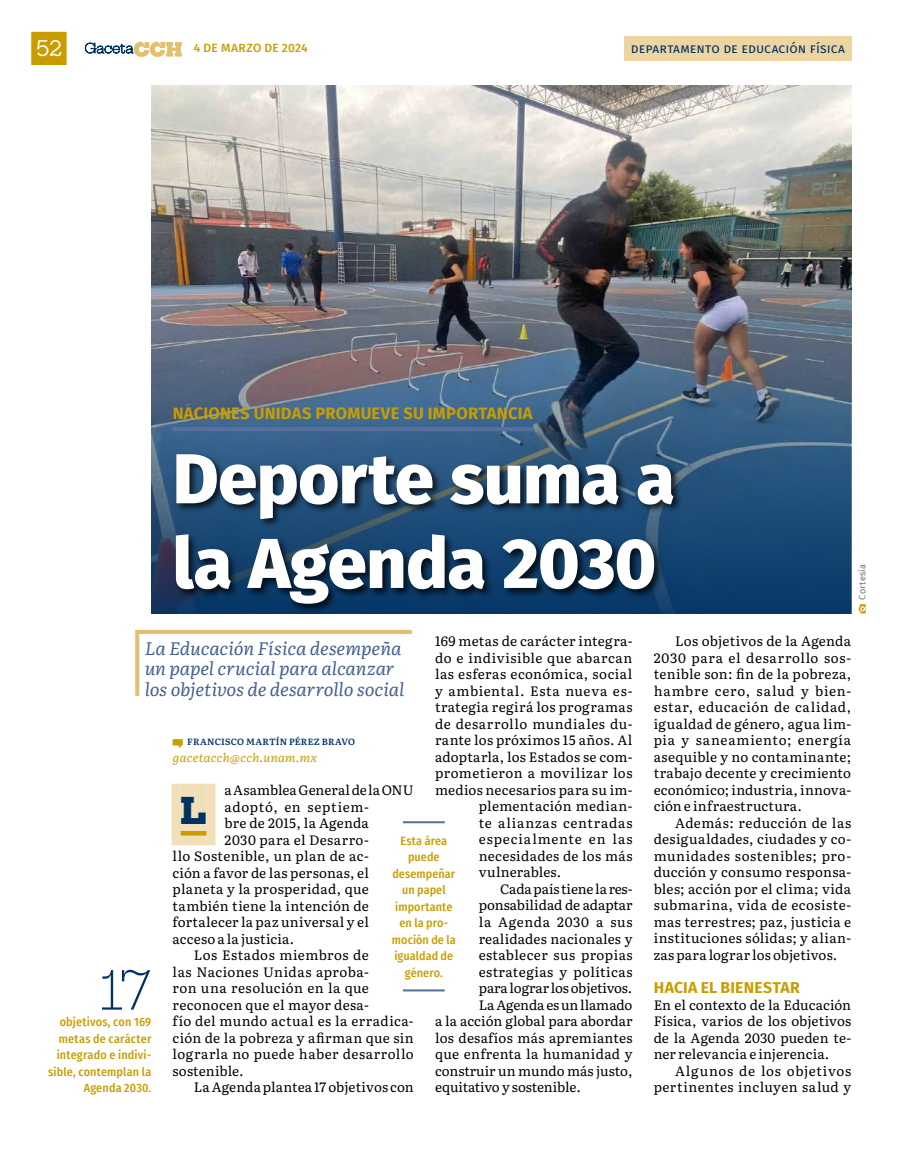
<style>
.page{position:relative;width:915px;height:1170px;background:#fff}
.page>*{position:absolute;margin:0;border:0;box-sizing:border-box;transform-origin:0 0}
.t1{font:800 70.5px/84.6px "Fira Sans";letter-spacing:-.01em;color:#fff}
.t2{font:300 52.5px "Hepta Slab";color:#003263}
.t3{font:800 35.4px "Hepta Slab";color:#003263}
.t4{font:21px "Hepta Slab";color:#fff}
.t5{font:italic 18px/20.7px "Literata 18 pt";color:#425f8d}
.t6{font:700 16.5px "Fira Sans";letter-spacing:.015em;color:#c99d00}
.t7{font:700 15.75px "Fira Sans";letter-spacing:.015em;color:#c99d00}
.t8{font:13.5px/16.5px "Literata 18 pt";letter-spacing:.02em;color:#000;text-align:justify}
.t9{font:13.5px/16.5px "Literata 18 pt";letter-spacing:.04em;color:#000;text-align:right}
.t10{font:13.5px "Literata 18 pt";letter-spacing:-.005em;color:#000}
.t11{font:13.5px "Literata 18 pt";letter-spacing:.05em;color:#000}
.t12{font:13.5px "Literata 18 pt";color:#000}
.t13{font:13.5px "Literata 18 pt";letter-spacing:.065em;color:#000}
.t14{font:13.5px "Fira Sans";letter-spacing:.005em;color:#003263}
.t15{font:13.5px "Literata 18 pt";letter-spacing:.045em;color:#000}
.t16{font:13.5px "Literata 18 pt";letter-spacing:-.015em;color:#000}
.t17{font:13.5px "Literata 18 pt";letter-spacing:-.01em;color:#000}
.t18{font:500 12px/16.5px "Fira Sans Condensed";letter-spacing:.01em;color:#c99d00;text-align:right}
.t19{font:italic 12px "Literata 18 pt";color:#c99d00}
.t20{font:500 12px "Fira Sans";letter-spacing:.025em;color:#c99d00}
.t21{font:600 9px "Literata 18 pt";letter-spacing:.02em;color:#003263}
.t22{font:9px "Fira Sans";letter-spacing:.025em;color:#706f6f}
</style>
<div class="page">
<svg style="left:858px;top:604px;width:7px;height:9px"></svg>
<img style="left:151px;top:85px;width:700px;height:210px">
<img style="left:151px;top:295px;width:700px;height:318px">
<hr style="left:172px;top:427px;width:360px;height:4px;background:#5a709c">
<svg style="left:135px;top:629px;width:277px;height:67px"></svg>
<hr style="left:403px;top:821px;width:41px;height:2px;background:#5a709c">
<hr style="left:403px;top:989px;width:41px;height:2px;background:#5a709c">
<div style="left:171px;top:783px;width:9px;height:62px;background:#f1dfb8"></div>
<div style="left:180px;top:783px;width:26px;height:62px;background:#f1dfb8"></div>
<div style="left:206px;top:783px;width:9px;height:62px;background:#f1dfb8"></div>
<svg style="left:172px;top:739px;width:11px;height:9px"></svg>
<hr style="left:180px;top:831px;width:26px;height:4px;background:#c99d00">
<div style="left:174px;top:452px;width:508px;height:161px;background:#000;opacity:.75"></div>
<svg style="left:85px;top:41px;width:97px;height:16px"></svg>
<div style="left:31px;top:32px;width:36px;height:33px;background:#c99d00"></div>
<div style="left:624px;top:36px;width:227px;height:24px;background:#ecd5a0"></div>
<h3 class="t4" style="left:36px;top:31px;width:28px">52</h3>
<p class="t20" style="left:194px;top:39px;width:115px">4 DE MARZO DE 2024</p>
<p class="t14" style="left:630px;top:38px;width:215px">departamento de educación física</p>
<p class="t6" style="left:173px;top:399px;width:361px">NACIONES UNIDAS PROMUEVE SU IMPORTANCIA</p>
<h1 class="t1" style="left:172px;top:430px;width:503px">Deporte suma a la Agenda 2030</h1>
<p class="t22" style="left:855px;top:599px;width:37px;rotate:-90deg">Cortesía</p>
<p class="t8" style="left:435px;top:632px;width:199px">169 metas de carácter integra-</p>
<p class="t9" style="left:435px;top:648px;width:199px">do e indivisible que abarcan</p>
<p class="t8" style="left:435px;top:665px;width:199px">las esferas económica, social</p>
<p class="t11" style="left:435px;top:680px;width:199px">y ambiental. Esta nueva es-</p>
<p class="t8" style="left:435px;top:698px;width:199px">trategia regirá los programas</p>
<p class="t15" style="left:435px;top:713px;width:199px">de desarrollo mundiales du-</p>
<p class="t8" style="left:435px;top:731px;width:199px">rante los próximos 15 años. Al</p>
<p class="t8" style="left:435px;top:747px;width:199px">adoptarla, los Estados se com-</p>
<p class="t9" style="left:435px;top:764px;width:199px">prometieron a movilizar los</p>
<p class="t8" style="left:435px;top:780px;width:199px">medios necesarios para su im-</p>
<p class="t8" style="left:478px;top:797px;width:155px">plementación median-</p>
<p class="t13" style="left:478px;top:812px;width:155px">te alianzas centradas</p>
<p class="t13" style="left:478px;top:829px;width:155px">especialmente en las</p>
<p class="t8" style="left:478px;top:846px;width:155px">necesidades de los más</p>
<p class="t8" style="left:478px;top:863px;width:84px">vulnerables.</p>
<p class="t10" style="left:500px;top:878px;width:134px">Cada país tiene la res-</p>
<p class="t10" style="left:478px;top:895px;width:155px">ponsabilidad de adaptar</p>
<p class="t11" style="left:478px;top:911px;width:155px">la Agenda 2030 a sus</p>
<p class="t8" style="left:478px;top:929px;width:155px">realidades nacionales y</p>
<p class="t8" style="left:478px;top:945px;width:155px">establecer sus propias</p>
<p class="t9" style="left:478px;top:962px;width:155px">estrategias y políticas</p>
<p class="t16" style="left:478px;top:977px;width:155px">para lograr los objetivos.</p>
<p class="t10" style="left:478px;top:994px;width:155px">La Agenda es un llamado</p>
<p class="t8" style="left:435px;top:1011px;width:199px">a la acción global para abordar</p>
<p class="t8" style="left:435px;top:1028px;width:199px">los desafíos más apremiantes</p>
<p class="t8" style="left:435px;top:1044px;width:199px">que enfrenta la humanidad y</p>
<p class="t12" style="left:435px;top:1060px;width:199px">construir un mundo más justo,</p>
<p class="t17" style="left:435px;top:1076px;width:147px">equitativo y sostenible.</p>
<h3 class="t5" style="left:144px;top:636px;width:263px">La Educación Física desempeña un papel crucial para alcanzar los objetivos de desarrollo social</h3>
<p class="t21" style="left:187px;top:735px;width:169px">FRANCISCO MARTÍN PÉREZ BRAVO</p>
<p class="t19" style="left:172px;top:748px;width:147px">gacetacch@cch.unam.mx</p>
<h3 class="t3" style="left:180px;top:780px;width:27px">L</h3>
<p class="t12" style="left:224px;top:779px;width:191px">a Asamblea General de la ONU</p>
<p class="t11" style="left:224px;top:796px;width:146px">adoptó, en septiem-</p>
<p class="t8" style="left:224px;top:813px;width:146px">bre de 2015, la Agenda</p>
<p class="t8" style="left:224px;top:830px;width:146px">2030 para el Desarro-</p>
<p class="t8" style="left:172px;top:846px;width:198px">llo Sostenible, un plan de ac-</p>
<p class="t8" style="left:172px;top:863px;width:198px">ción a favor de las personas, el</p>
<p class="t8" style="left:172px;top:879px;width:198px">planeta y la prosperidad, que</p>
<p class="t8" style="left:172px;top:896px;width:198px">también tiene la intención de</p>
<p class="t8" style="left:172px;top:912px;width:198px">fortalecer la paz universal y el</p>
<p class="t8" style="left:172px;top:929px;width:123px">acceso a la justicia.</p>
<p class="t8" style="left:194px;top:945px;width:176px">Los Estados miembros de</p>
<p class="t8" style="left:172px;top:962px;width:198px">las Naciones Unidas aproba-</p>
<p class="t8" style="left:172px;top:978px;width:198px">ron una resolución en la que</p>
<p class="t8" style="left:172px;top:995px;width:198px">reconocen que el mayor desa-</p>
<p class="t8" style="left:172px;top:1011px;width:242px">fío del mundo actual es la erradica-</p>
<p class="t8" style="left:172px;top:1028px;width:242px">ción de la pobreza y afirman que sin</p>
<p class="t8" style="left:172px;top:1044px;width:242px">lograrla no puede haber desarrollo</p>
<p class="t8" style="left:172px;top:1061px;width:73px">sostenible.</p>
<p class="t8" style="left:194px;top:1077px;width:221px">La Agenda plantea 17 objetivos con</p>
<p class="t18" style="left:392px;top:831px;width:65px;text-align:center">Esta área puede desempeñar un papel importante en la pro&shy;moción de la igualdad de género.</p>
<h2 class="t2" style="left:98px;top:945px;width:54px">17</h2>
<p class="t18" style="left:48px;top:1013px;width:105px">objetivos, con 169 metas de carácter integrado e indivi&shy;sible, contemplan la<br>Agenda 2030.</p>
<p class="t8" style="left:653px;top:632px;width:199px;text-indent:21px">Los objetivos de la Agenda 2030 para el desarrollo sos&shy;tenible son: fin de la pobreza, hambre cero, salud y bien&shy;estar, educación de calidad, igualdad de género, agua lim&shy;pia y saneamiento; energía asequible y no contaminante; trabajo decente y crecimiento económico; industria, innova&shy;ción e infraestructura.</p>
<p class="t8" style="left:653px;top:813px;width:199px;text-indent:21px">Además: reducción de las desigualdades, ciudades y co&shy;munidades sostenibles; pro&shy;ducción y consumo responsa&shy;bles; acción por el clima; vida submarina, vida de ecosiste&shy;mas terrestres; paz, justicia e instituciones sólidas; y alian&shy;zas para lograr los objetivos.</p>
<p class="t7" style="left:653px;top:974px;width:147px">HACIA EL BIENESTAR</p>
<p class="t8" style="left:653px;top:995px;width:199px">En el contexto de la Educación Física, varios de los objetivos de la Agenda 2030 pueden te&shy;ner relevancia e injerencia.</p>
<p class="t9" style="left:653px;top:1061px;width:199px">Algunos de los objetivos pertinentes incluyen salud y</p>
</div>
